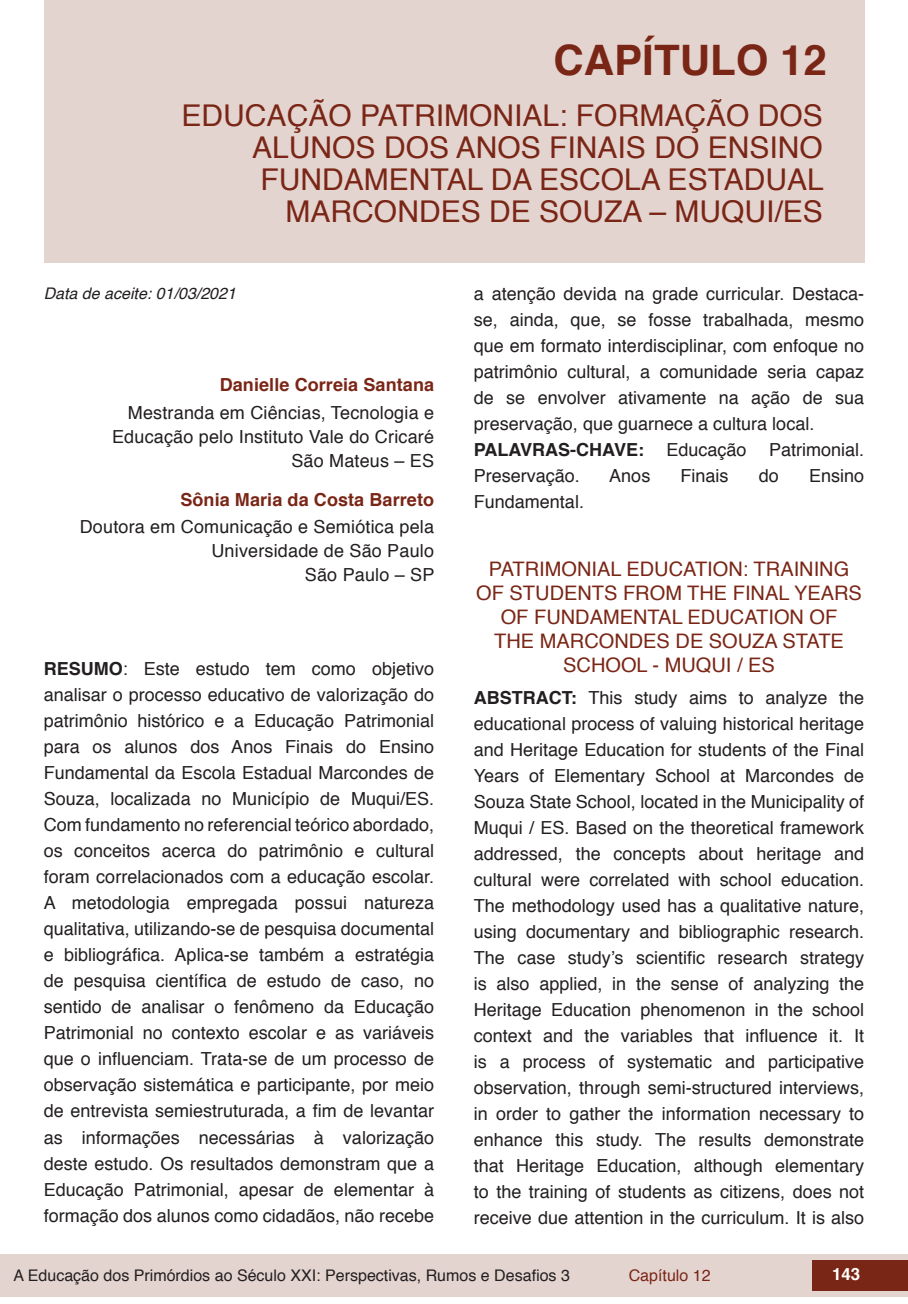
<style>
.page{position:relative;width:908px;height:1304px;background:#fff}
.page>*{position:absolute;margin:0;border:0;box-sizing:border-box;transform-origin:0 0}
.capítulos{font:700 42px "Helvetica";color:#7a2616}
.nome_artigos{font:30px/32px "Helvetica";color:#7a2616;text-align:right}
.título_Inglês{font:20px/24px "Helvetica";color:#7a2616;text-align:center}
.Resumos_e_PC_TXT{font:18px/26px "Helvetica";color:#231f20;text-align:justify}
.info_autores{font:18px/24px "Helvetica";letter-spacing:.01em;color:#231f20;text-align:right}
.nome_autores{font:700 18px "Helvetica";letter-spacing:.005em;color:#7a2616}
.t1{font:700 16.8px "Helvetica";color:#fff}
.t2{font:16px "Helvetica";color:#231f20}
.t3{font:italic 16px "Helvetica";color:#231f20}
.t4{font:16px "Helvetica";color:#7a2616}
.s1{font-weight:700}
</style>
<div class="page">
<div style="left:0;top:1254px;width:906px;height:43px;background:#e4d4d0"></div>
<div style="left:812px;top:1261px;width:95px;height:30px;background:#7a2616"></div>
<div style="left:44px;top:0;width:819px;height:263px;background:#e4d4d0"></div>
<p class="capítulos" style="left:553px;top:26px;width:275px">CAPÍTULO 12</p>
<p class="nome_artigos" style="left:181px;top:101px;width:643px">EDUCAÇÃO PATRIMONIAL: FORMAÇÃO DOS<br>ALUNOS DOS ANOS FINAIS DO ENSINO<br>FUNDAMENTAL DA ESCOLA ESTADUAL<br>MARCONDES DE SOUZA – MUQUI/ES</p>
<p class="t3" style="left:44px;top:280px;width:194px">Data de aceite: 01/03/2021</p>
<p class="nome_autores" style="left:220px;top:371px;width:216px">Danielle Correia Santana</p>
<p class="info_autores" style="left:112px;top:401px;width:323px">Mestranda em Ciências, Tecnologia e<br>Educação pelo Instituto Vale do Cricaré</p>
<p class="info_autores" style="left:291px;top:449px;width:144px">São Mateus – ES</p>
<p class="nome_autores" style="left:180px;top:485px;width:255px">Sônia Maria da Costa Barreto</p>
<p class="info_autores" style="left:80px;top:516px;width:355px">Doutora em Comunicação e Semiótica pela<br>Universidade de São Paulo</p>
<p class="info_autores" style="left:305px;top:564px;width:131px">São Paulo – SP</p>
<p class="Resumos_e_PC_TXT" style="left:44px;top:657px;width:392px"><span class="s1">RESUMO</span>: Este estudo tem como objetivo analisar o processo educativo de valorização do patrimônio histórico e a Educação Patrimonial para os alunos dos Anos Finais do Ensino Fundamental da Escola Estadual Marcondes de Souza, localizada no Município de Muqui/ES.<br>Com fundamento no referencial teórico abordado, os conceitos acerca do patrimônio e cultural foram correlacionados com a educação escolar.<br>A metodologia empregada possui natureza qualitativa, utilizando-se de pesquisa documental e bibliográfica. Aplica-se também a estratégia de pesquisa científica de estudo de caso, no sentido de analisar o fenômeno da Educação Patrimonial no contexto escolar e as variáveis que o influenciam. Trata-se de um processo de observação sistemática e participante, por meio de entrevista semiestruturada, a fim de levantar as informações necessárias à valorização deste estudo. Os resultados demonstram que a Educação Patrimonial, apesar de elementar à formação dos alunos como cidadãos, não recebe</p>
<p class="Resumos_e_PC_TXT" style="left:473px;top:281px;width:392px">a atenção devida na grade curricular. Destaca&shy;se, ainda, que, se fosse trabalhada, mesmo que em formato interdisciplinar, com enfoque no patrimônio cultural, a comunidade seria capaz de se envolver ativamente na ação de sua preservação, que guarnece a cultura local.</p>
<p class="Resumos_e_PC_TXT" style="left:473px;top:437px;width:392px"><span class="s1">PALAVRAS-CHAVE:</span> Educação Patrimonial.<br>Preservação.</p>
<p class="Resumos_e_PC_TXT" style="left:609px;top:463px;width:43px">Anos</p>
<p class="Resumos_e_PC_TXT" style="left:680px;top:463px;width:50px">Finais</p>
<p class="Resumos_e_PC_TXT" style="left:758px;top:463px;width:22px">do</p>
<p class="Resumos_e_PC_TXT" style="left:808px;top:463px;width:57px">Ensino</p>
<p class="Resumos_e_PC_TXT" style="left:473px;top:489px;width:112px">Fundamental.</p>
<p class="título_Inglês" style="left:476px;top:558px;width:387px">PATRIMONIAL EDUCATION: TRAINING<br>OF STUDENTS FROM THE FINAL YEARS<br>OF FUNDAMENTAL EDUCATION OF<br>THE MARCONDES DE SOUZA STATE<br>SCHOOL - MUQUI / ES</p>
<p class="Resumos_e_PC_TXT" style="left:473px;top:685px;width:392px"><span class="s1">ABSTRACT:</span> This study aims to analyze the educational process of valuing historical heritage and Heritage Education for students of the Final Years of Elementary School at Marcondes de Souza State School, located in the Municipality of Muqui / ES. Based on the theoretical framework addressed, the concepts about heritage and cultural were correlated with school education.<br>The methodology used has a qualitative nature, using documentary and bibliographic research.<br>The case study’s scientific research strategy is also applied, in the sense of analyzing the Heritage Education phenomenon in the school context and the variables that influence it. It is a process of systematic and participative observation, through semi-structured interviews, in order to gather the information necessary to enhance this study. The results demonstrate that Heritage Education, although elementary to the training of students as citizens, does not receive due attention in the curriculum. It is also</p>
<p class="t2" style="left:14px;top:1263px;width:557px">A Educação dos Primórdios ao Século XXI: Perspectivas, Rumos e Desafios 3</p>
<p class="t4" style="left:628px;top:1263px;width:83px">Capítulo 12</p>
<p class="t1" style="left:831px;top:1261px;width:30px">143</p>
</div>
